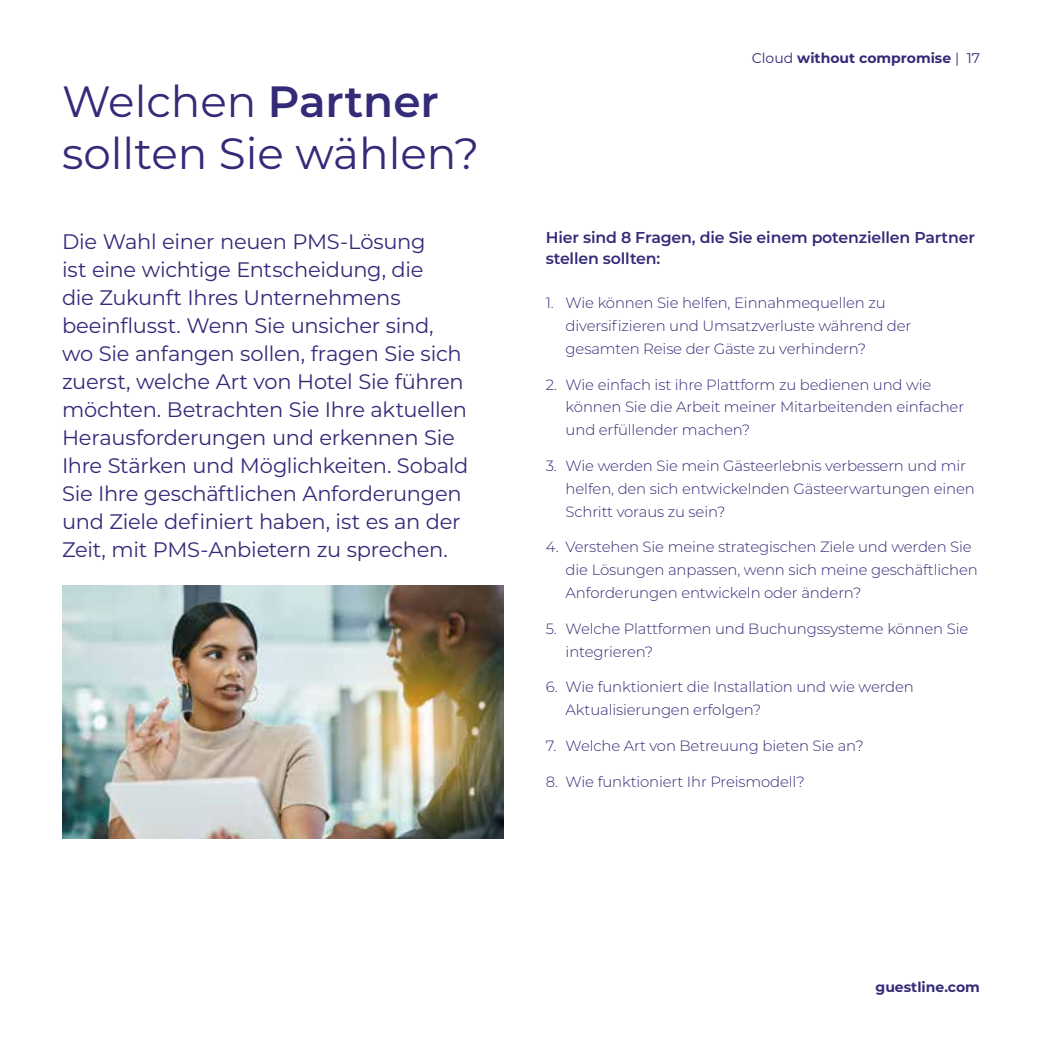
<style>
.page{position:relative;width:1042px;height:1042px;background:#fff}
.page>*{position:absolute;margin:0;border:0;box-sizing:border-box;transform-origin:0 0}
.t1{font:43.75px/52.5px "Montserrat";color:#342b78}
.t2{font:21px/28px "Montserrat";letter-spacing:-.015em;color:#342b78}
.t3{font:600 15.75px/21px "Montserrat";letter-spacing:-.01em;color:#342b78}
.t4{font:300 14.88px/22.8px "Montserrat";letter-spacing:-.01em;color:#342b78}
.t5{font:700 14px "Montserrat";color:#342b78}
.s1{font-weight:600}
.s2{font-weight:400}
</style>
<div class="page">
<img style="left:62px;top:585px;width:442px;height:253px">
<h1 class="t1" style="left:62px;top:73px;width:419px">Welchen <span class="s1">Partner </span>sollten Sie wählen?</h1>
<p class="t5" style="left:752px;top:48px;width:230px"><span class="s2">Cloud</span> without compromise <span class="s2">| 17</span></p>
<p class="t2" style="left:62px;top:226px;width:408px">Die Wahl einer neuen PMS-Lösung<br>ist eine wichtige Entscheidung, die<br>die Zukunft Ihres Unternehmens beeinflusst. Wenn Sie unsicher sind, wo Sie anfangen sollen, fragen Sie sich zuerst, welche Art von Hotel Sie führen möchten. Betrachten Sie Ihre aktuellen Herausforderungen und erkennen Sie Ihre Stärken und Möglichkeiten. Sobald Sie Ihre geschäftlichen Anforderungen und Ziele definiert haben, ist es an der Zeit, mit PMS-Anbietern zu sprechen.</p>
<p class="t3" style="left:546px;top:227px;width:431px">Hier sind 8 Fragen, die Sie einem potenziellen Partner stellen sollten:</p>
<p class="t4" style="left:566px;top:291px;width:347px;text-indent:-20px">1. Wie können Sie helfen, Einnahmequellen zu diversifizieren und Umsatzverluste während der gesamten Reise der Gäste zu verhindern?</p>
<p class="t4" style="left:566px;top:372px;width:400px;text-indent:-20px">2. Wie einfach ist ihre Plattform zu bedienen und wie können Sie die Arbeit meiner Mitarbeitenden einfacher und erfüllender machen?</p>
<p class="t4" style="left:566px;top:454px;width:411px;text-indent:-20px">3. Wie werden Sie mein Gästeerlebnis verbessern und mir helfen, den sich entwickelnden Gästeerwartungen einen<br>Schritt voraus zu sein?</p>
<p class="t4" style="left:566px;top:535px;width:414px;text-indent:-20px">4. Verstehen Sie meine strategischen Ziele und werden Sie die Lösungen anpassen, wenn sich meine geschäftlichen<br>Anforderungen entwickeln oder ändern?</p>
<p class="t4" style="left:566px;top:617px;width:404px;text-indent:-20px">5. Welche Plattformen und Buchungssysteme können Sie integrieren?</p>
<p class="t4" style="left:566px;top:675px;width:350px;text-indent:-20px">6. Wie funktioniert die Installation und wie werden<br>Aktualisierungen erfolgen?</p>
<p class="t4" style="left:546px;top:734px;width:319px">7. Welche Art von Betreuung bieten Sie an?</p>
<p class="t4" style="left:546px;top:770px;width:260px">8. Wie funktioniert Ihr Preismodell?</p>
<p class="t5" style="left:875px;top:977px;width:106px">guestline.com</p>
</div>
